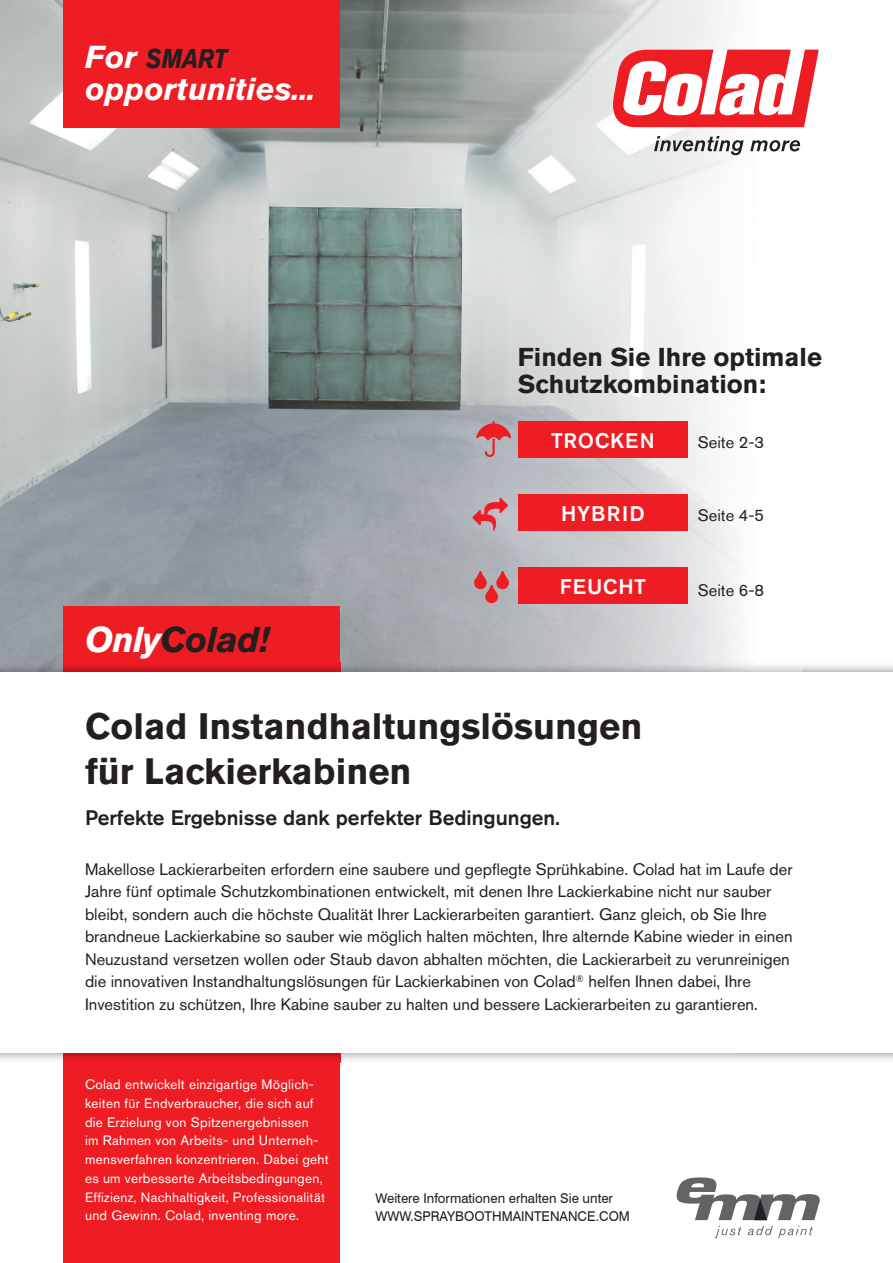
<style>
.page{position:relative;width:893px;height:1263px;background:#fff}
.page>*{position:absolute;margin:0;border:0;box-sizing:border-box;transform-origin:0 0}
.t1{font:700 36.45px/44.7px "Akzidenz Grotesk Pro";color:#231f20}
.t2{font:italic 700 35.55px "Akzidenz Grotesk Pro";letter-spacing:-.02em;color:#231f20}
.t3{font:italic 700 31.5px "Akzidenz Grotesk Pro";color:#fff}
.t4{font:italic 700 27px "Akzidenz Grotesk Pro";letter-spacing:-.01em;color:#231f20;scale:.85 1}
.t5{font:700 25.65px/26.7px "Akzidenz Grotesk Pro";color:#231f20}
.t6{font:500 21px "Akzidenz Grotesk Pro";letter-spacing:.04em;color:#fff}
.t7{font:500 20.85px "Akzidenz Grotesk Pro";color:#231f20}
.t8{font:16.5px/22.5px "Akzidenz Grotesk Pro";color:#231f20}
.t9{font:13.5px/18.8px "Akzidenz Grotesk Pro";letter-spacing:.02em;color:#fff}
.t10{font:13.5px/18px "Swiss 721 BT";color:#231f20}
.s1{font-size:31.5px;color:#fff}
.s2{color:#fff}
</style>
<div class="page">
<div style="left:64px;top:1011px;width:276px;height:252px;background:#ee1d23"></div>
<img style="left:0;top:0;width:802px;height:611px">
<div style="left:0;top:611px;width:64px;height:51px;background:#969da4"></div>
<svg style="left:677px;top:1177px;width:143px;height:43px"></svg>
<svg style="left:714px;top:1226px;width:27px;height:12px"></svg>
<svg style="left:748px;top:1226px;width:65px;height:12px"></svg>
<div style="left:518px;top:568px;width:170px;height:36px;background:#ee1d23"></div>
<div style="left:518px;top:494px;width:170px;height:37px;background:#ee1d23"></div>
<div style="left:518px;top:421px;width:170px;height:36px;background:#ee1d23"></div>
<svg style="left:613px;top:50px;width:206px;height:77px"></svg>
<svg style="left:654px;top:136px;width:90px;height:19px"></svg>
<svg style="left:750px;top:140px;width:50px;height:11px"></svg>
<div style="left:64px;top:0;width:276px;height:128px;background:#ee1d23"></div>
<div style="left:64px;top:606px;width:276px;height:66px;background:#ee1d23"></div>
<img style="left:0;top:1052px;width:736px;height:10px">
<img style="left:0;top:662px;width:802px;height:10px">
<img style="left:64px;top:662px;width:276px;height:10px">
<div style="left:0;top:672px;width:893px;height:380px;background:#fff"></div>
<svg style="left:476px;top:421px;width:35px;height:36px"></svg>
<svg style="left:472px;top:498px;width:36px;height:33px"></svg>
<svg style="left:474px;top:571px;width:35px;height:32px"></svg>
<h3 class="t4" style="left:85px;top:41px;width:170px"><span class="s1">For</span> SMART</h3>
<h3 class="t3" style="left:85px;top:68px;width:232px">opportunities...</h3>
<h2 class="t2" style="left:85px;top:616px;width:186px"><span class="s2">Only</span>Colad!</h2>
<h3 class="t5" style="left:518px;top:343px;width:306px">Finden Sie Ihre optimale<br>Schutzkombination:</h3>
<p class="t6" style="left:551px;top:427px;width:105px">TROCKEN</p>
<p class="t8" style="left:698px;top:431px;width:68px">Seite 2-3</p>
<p class="t6" style="left:561px;top:500px;width:85px">HYBRID</p>
<p class="t6" style="left:560px;top:573px;width:88px">FEUCHT</p>
<p class="t8" style="left:698px;top:504px;width:68px">Seite 4-5</p>
<p class="t8" style="left:698px;top:578px;width:68px">Seite 6-8</p>
<h1 class="t1" style="left:85px;top:704px;width:559px">Colad Instandhaltungslösungen für Lackierkabinen</h1>
<p class="t7" style="left:85px;top:804px;width:476px">Perfekte Ergebnisse dank perfekter Bedingungen.</p>
<p class="t8" style="left:85px;top:857px;width:709px">Makellose Lackierarbeiten erfordern eine saubere und gepflegte Sprühkabine. Colad hat im Laufe der Jahre fünf optimale Schutzkombinationen entwickelt, mit denen Ihre Lackierkabine nicht nur sauber bleibt, sondern auch die höchste Qualität Ihrer Lackierarbeiten garantiert. Ganz gleich, ob Sie Ihre brandneue Lackierkabine so sauber wie möglich halten möchten, Ihre alternde Kabine wieder in einen Neuzustand versetzen wollen oder Staub davon abhalten möchten, die Lackierarbeit zu verunreinigen die innovativen Instandhaltungslösungen für Lackierkabinen von Colad<sup>®</sup> helfen Ihnen dabei, Ihre Investition zu schützen, Ihre Kabine sauber zu halten und bessere Lackierarbeiten zu garantieren.</p>
<p class="t9" style="left:85px;top:1075px;width:245px">Colad entwickelt einzigartige Möglich&shy;keiten für Endverbraucher, die sich auf die Erzielung von Spitzenergebnissen<br>im Rahmen von Arbeits- und Unterneh&shy;mensverfahren konzentrieren. Dabei geht es um verbesserte Arbeitsbedingungen, Effizienz, Nachhaltigkeit, Professionalität und Gewinn. Colad, inventing more.</p>
<p class="t10" style="left:375px;top:1189px;width:256px">Weitere Informationen erhalten Sie unter<br>WWW.SPRAYBOOTHMAINTENANCE.COM</p>
</div>
